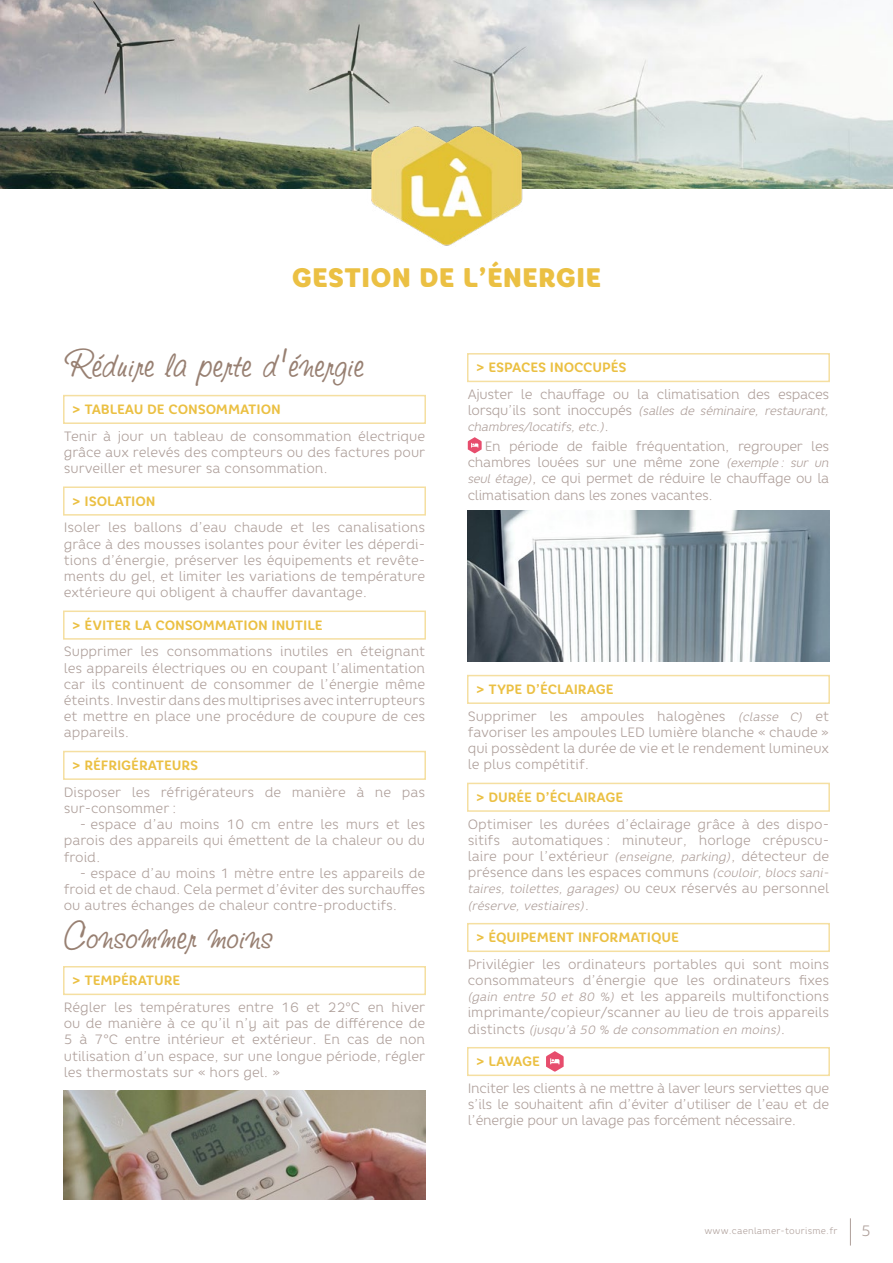
<style>
.page{position:relative;width:893px;height:1263px;background:#fff}
.page>*{position:absolute;margin:0;border:0;box-sizing:border-box;transform-origin:0 0}
.t1{font:45px "Studio Script ITC Std";color:#988072}
.t2{font:900 26.7px "Core Rhino 85";color:#ebc043}
.t3{font:300 15px "Core Rhino 35";color:#ae9f9a}
.t4{font:300 13.5px/16.2px "Core Rhino 35";color:#ae9f9a;text-align:justify}
.t5{font:700 13.5px "Core Rhino 65";letter-spacing:-.01em;color:#ebc043}
.t6{font:300 13.5px "Core Rhino 35";letter-spacing:-.02em;color:#ae9f9a}
.t7{font:italic 300 12px/16.2px "Core Rhino 35";letter-spacing:-.01em;color:#ae9f9a}
.t8{font:300 9px "Core Rhino 35";letter-spacing:.025em;color:#ae9f9a}
.s1{font-style:normal;font-size:13.5px}
.s2{font-style:italic;font-size:12px}
</style>
<div class="page">
<svg style="left:850px;top:1218px;width:1px;height:27px"></svg>
<img style="left:0;top:0;width:893px;height:188px">
<div style="left:63px;top:395px;width:363px;height:29px;border:2px solid #f5dfa1"></div>
<div style="left:63px;top:486px;width:363px;height:30px;border:2px solid #f5dfa1"></div>
<div style="left:63px;top:610px;width:363px;height:30px;border:2px solid #f5dfa1"></div>
<div style="left:63px;top:751px;width:363px;height:29px;border:2px solid #f5dfa1"></div>
<div style="left:63px;top:966px;width:363px;height:29px;border:2px solid #f5dfa1"></div>
<div style="left:467px;top:353px;width:363px;height:29px;border:2px solid #f5dfa1"></div>
<div style="left:467px;top:675px;width:363px;height:29px;border:2px solid #f5dfa1"></div>
<div style="left:467px;top:783px;width:363px;height:29px;border:2px solid #f5dfa1"></div>
<div style="left:467px;top:923px;width:363px;height:29px;border:2px solid #f5dfa1"></div>
<div style="left:467px;top:1047px;width:363px;height:29px;border:2px solid #f5dfa1"></div>
<img style="left:64px;top:1090px;width:361px;height:109px">
<img style="left:468px;top:510px;width:361px;height:151px">
<img style="left:367px;top:121px;width:159px;height:125px">
<svg style="left:546px;top:1051px;width:18px;height:20px"></svg>
<svg style="left:468px;top:437px;width:14px;height:16px"></svg>
<h2 class="t2" style="left:292px;top:260px;width:311px">GESTION DE L’ÉNERGIE</h2>
<h1 class="t1" style="left:64px;top:337px;width:302px">Réduire la perte d’énergie</h1>
<p class="t5" style="left:72px;top:400px;width:210px">&gt; TABLEAU DE CONSOMMATION</p>
<p class="t4" style="left:64px;top:428px;width:363px">Tenir à jour un tableau de consommation électrique grâce aux relevés des compteurs ou des factures pour surveiller et mesurer sa consommation.</p>
<p class="t5" style="left:72px;top:492px;width:85px">&gt; ISOLATION</p>
<p class="t4" style="left:64px;top:519px;width:363px">Isoler les ballons d’eau chaude et les canalisations grâce à des mousses isolantes pour éviter les déperdi&shy;tions d’énergie, préserver les équipements et revête&shy;ments du gel, et limiter les variations de température extérieure qui obligent à chauffer davantage.</p>
<p class="t5" style="left:72px;top:616px;width:252px">&gt; ÉVITER LA CONSOMMATION INUTILE</p>
<p class="t4" style="left:64px;top:643px;width:363px">Supprimer les consommations inutiles en éteignant les appareils électriques ou en coupant l’alimentation car ils continuent de consommer de l’énergie même éteints. Investir dans des multiprises avec interrupteurs et mettre en place une procédure de coupure de ces appareils.</p>
<p class="t5" style="left:72px;top:756px;width:127px">&gt; RÉFRIGÉRATEURS</p>
<p class="t4" style="left:64px;top:784px;width:363px">Disposer les réfrigérateurs de manière à ne pas sur-consommer :</p>
<p class="t4" style="left:64px;top:816px;width:363px;text-indent:16px">- espace d’au moins 10 cm entre les murs et les parois des appareils qui émettent de la chaleur ou du froid.</p>
<p class="t4" style="left:64px;top:865px;width:363px;text-indent:16px">- espace d’au moins 1 mètre entre les appareils de froid et de chaud. Cela permet d’éviter des surchauffes ou autres échanges de chaleur contre-productifs.</p>
<h1 class="t1" style="left:64px;top:908px;width:211px">Consommer moins</h1>
<p class="t5" style="left:72px;top:971px;width:109px">&gt; TEMPÉRATURE</p>
<p class="t4" style="left:64px;top:999px;width:363px">Régler les températures entre 16 et 22°C en hiver ou de manière à ce qu’il n’y ait pas de différence de 5 à 7°C entre intérieur et extérieur. En cas de non utilisation d’un espace, sur une longue période, régler les thermostats sur « hors gel. »</p>
<p class="t5" style="left:476px;top:359px;width:152px">&gt; ESPACES INOCCUPÉS</p>
<p class="t6" style="left:468px;top:386px;width:363px">Ajuster le chauffage ou la climatisation des espaces</p>
<p class="t7" style="left:468px;top:403px;width:363px"><span class="s1">lorsqu’ils sont inoccupés</span> (salles de séminaire, restaurant, chambres/locatifs, etc.)<span class="s1">.</span></p>
<p class="t4" style="left:468px;top:438px;width:363px;text-indent:17px">En période de faible fréquentation, regrouper les chambres louées sur une même zone <span class="s2">(exemple : sur un seul étage)</span>, ce qui permet de réduire le chauffage ou la climatisation dans les zones vacantes.</p>
<p class="t5" style="left:476px;top:680px;width:139px">&gt; TYPE D’ÉCLAIRAGE</p>
<p class="t4" style="left:468px;top:708px;width:363px">Supprimer les ampoules halogènes <span class="s2">(classe C)</span> et favoriser les ampoules LED lumière blanche « chaude » qui possèdent la durée de vie et le rendement lumineux le plus compétitif.</p>
<p class="t5" style="left:476px;top:788px;width:148px">&gt; DURÉE D’ÉCLAIRAGE</p>
<p class="t4" style="left:468px;top:815px;width:363px">Optimiser les durées d’éclairage grâce à des dispo&shy;sitifs automatiques : minuteur, horloge crépuscu&shy;laire pour l’extérieur <span class="s2">(enseigne, parking)</span>, détecteur de présence dans les espaces communs <span class="s2">(couloir, blocs sani-</span></p>
<p class="t7" style="left:468px;top:881px;width:363px">taires, toilettes, garages) <span class="s1">ou ceux réservés au personnel </span>(réserve, vestiaires)<span class="s1">.</span></p>
<p class="t5" style="left:476px;top:928px;width:204px">&gt; ÉQUIPEMENT INFORMATIQUE</p>
<p class="t4" style="left:468px;top:956px;width:363px">Privilégier les ordinateurs portables qui sont moins consommateurs d’énergie que les ordinateurs fixes <span class="s2">(gain entre 50 et 80 %)</span> et les appareils multifonctions imprimante/copieur/scanner au lieu de trois appareils</p>
<p class="t7" style="left:468px;top:1021px;width:319px"><span class="s1">distincts</span> (jusqu’à 50 % de consommation en moins)<span class="s1">.</span></p>
<p class="t5" style="left:476px;top:1052px;width:65px">&gt; LAVAGE</p>
<p class="t4" style="left:468px;top:1080px;width:363px">Inciter les clients à ne mettre à laver leurs serviettes que s’ils le souhaitent afin d’éviter d’utiliser de l’eau et de l’énergie pour un lavage pas forcément nécessaire.</p>
<p class="t8" style="left:704px;top:1225px;width:134px">www.caenlamer-tourisme.fr</p>
<p class="t3" style="left:861px;top:1221px;width:11px">5</p>
</div>
